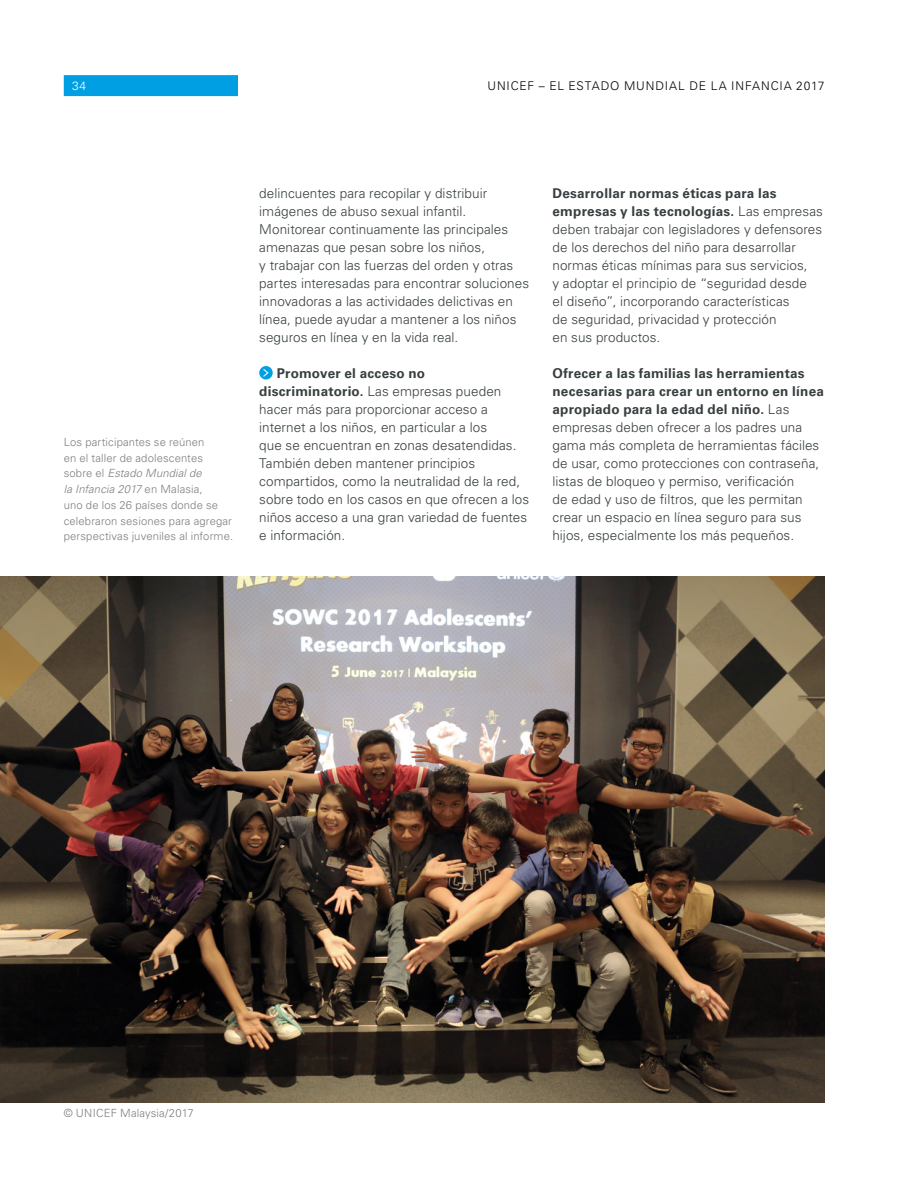
<style>
.page{position:relative;width:918px;height:1188px;background:#fff}
.page>*{position:absolute;margin:0;border:0;box-sizing:border-box;transform-origin:0 0}
.Body_text_NEW{font:300 13.5px/18px "Univers LT Std";letter-spacing:.005em;color:#383f41}
.Page_Footer_Left{font:300 12px "Univers LT Std";letter-spacing:.07em;color:#000}
.t1{font:300 12px "Univers LT Std";color:#fff}
.Caption{font:300 11.25px/15.8px "Univers LT Std";letter-spacing:.01em;color:#7e7e7d}
.s1{font-style:italic}
.s2{font-weight:700}
</style>
<div class="page">
<div style="left:64px;top:75px;width:174px;height:21px;background:#009fe3"></div>
<svg style="left:259px;top:366px;width:14px;height:14px"></svg>
<svg style="left:262px;top:368px;width:7px;height:10px"></svg>
<img style="left:0;top:576px;width:824px;height:527px">
<p class="t1" style="left:72px;top:79px;width:15px">34</p>
<p class="Page_Footer_Left" style="left:488px;top:79px;width:338px">UNICEF – EL ESTADO MUNDIAL DE LA INFANCIA 2017</p>
<p class="Caption" style="left:64px;top:434px;width:171px">Los participantes se reúnen<br>en el taller de adolescentes sobre el <span class="s1">Estado Mundial de<br>la Infancia 2017</span> en Malasia,<br>uno de los 26 países donde se celebraron sesiones para agregar perspectivas juveniles al informe.</p>
<p class="Body_text_NEW" style="left:259px;top:184px;width:271px">delincuentes para recopilar y distribuir imágenes de abuso sexual infantil.<br>Monitorear continuamente las principales amenazas que pesan sobre los niños,<br>y trabajar con las fuerzas del orden y otras partes interesadas para encontrar soluciones innovadoras a las actividades delictivas en línea, puede ayudar a mantener a los niños seguros en línea y en la vida real.</p>
<p class="Body_text_NEW" style="left:259px;top:364px;width:272px;text-indent:18px"><span class="s2">Promover el acceso no discriminatorio.</span> Las empresas pueden hacer más para proporcionar acceso a internet a los niños, en particular a los<br>que se encuentran en zonas desatendidas.<br>También deben mantener principios compartidos, como la neutralidad de la red, sobre todo en los casos en que ofrecen a los niños acceso a una gran variedad de fuentes e información.</p>
<p class="Body_text_NEW" style="left:552px;top:184px;width:272px"><span class="s2">Desarrollar normas éticas para las empresas y las tecnologías.</span> Las empresas deben trabajar con legisladores y defensores de los derechos del niño para desarrollar normas éticas mínimas para sus servicios,<br>y adoptar el principio de “seguridad desde<br>el diseño”, incorporando características<br>de seguridad, privacidad y protección<br>en sus productos.</p>
<p class="Body_text_NEW" style="left:552px;top:364px;width:273px"><span class="s2">Ofrecer a las familias las herramientas necesarias para crear un entorno en línea apropiado para la edad del niño.</span> Las empresas deben ofrecer a los padres una gama más completa de herramientas fáciles de usar, como protecciones con contraseña, listas de bloqueo y permiso, verificación<br>de edad y uso de filtros, que les permitan crear un espacio en línea seguro para sus hijos, especialmente los más pequeños.</p>
<p class="Caption" style="left:64px;top:1105px;width:131px">© UNICEF Malaysia/2017</p>
</div>
